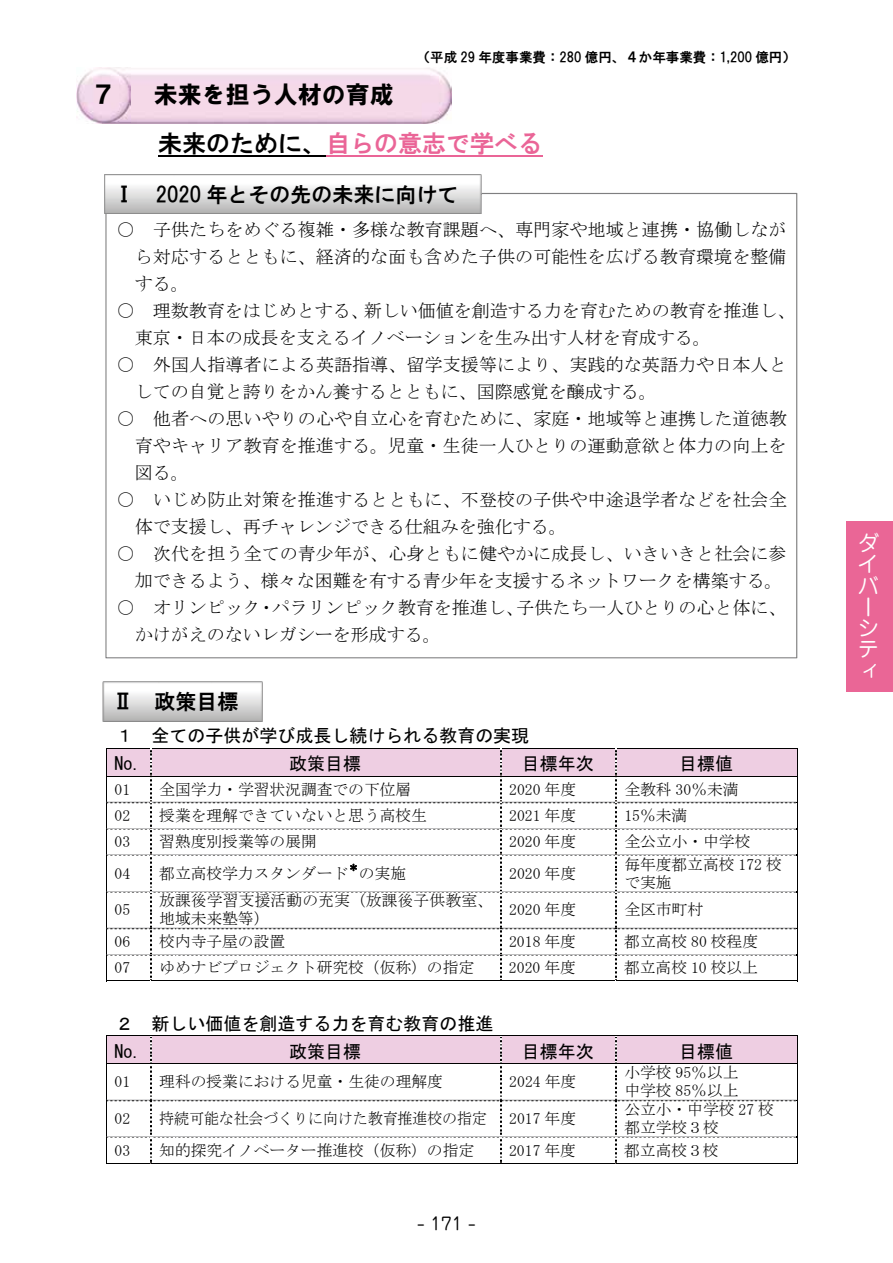
<style>
.page{position:relative;width:893px;height:1263px;background:#fff}
.page>*{position:absolute;margin:0;border:0;box-sizing:border-box;transform-origin:0 0}
.t1{font:24px "HG Gothic E";color:#ea6597}
.t2{font:24px "HG Soei Kakugothic UB";color:#000}
.t3{font:21.3px/21.3px "Jun 201 Pro";color:#fff}
.t4{font:21px "HGS Gothic E";color:#000}
.t5{font:18px/27px "MS Mincho";color:#000}
.t6{font:18px/27.8px "MS Gothic";color:#000}
.t7{font:16.95px "Jun 201 Pro";color:#000}
.t8{font:15.75px/18px "MS Mincho";color:#000}
.t9{font:15.75px "MS Mincho";color:#000;scale:.95 1}
.t10{font:13.5px "HGS Gothic E";color:#000}
.t11{font:10.5px "MS Mincho";color:#000}
.s1{color:#000}
</style>
<div class="page">
<div style="left:846px;top:522px;width:47px;height:170px;background:#ea6696"></div>
<div style="left:107px;top:748px;width:44px;height:28px;background:#eecee2"></div>
<div style="left:152px;top:748px;width:349px;height:28px;background:#eecee2"></div>
<div style="left:501px;top:748px;width:115px;height:28px;background:#eecee2"></div>
<div style="left:617px;top:748px;width:180px;height:28px;background:#eecee2"></div>
<hr style="left:106px;top:748px;width:692px;height:1px;background:#000">
<hr style="left:106px;top:776px;width:692px;height:1px;background:#000">
<img style="left:107px;top:802px;width:690px;height:1px">
<img style="left:107px;top:828px;width:690px;height:1px">
<svg style="left:151px;top:748px;width:1px;height:106px"></svg>
<svg style="left:501px;top:748px;width:1px;height:106px"></svg>
<svg style="left:616px;top:748px;width:1px;height:106px"></svg>
<svg style="left:350px;top:864px;width:7px;height:7px"></svg>
<svg style="left:106px;top:749px;width:1px;height:106px"></svg>
<img style="left:107px;top:854px;width:690px;height:1px">
<svg style="left:797px;top:749px;width:1px;height:106px"></svg>
<hr style="left:106px;top:855px;width:1px;height:36px;background:#000">
<img style="left:151px;top:857px;width:1px;height:71px">
<img style="left:501px;top:857px;width:1px;height:71px">
<img style="left:616px;top:857px;width:1px;height:71px">
<hr style="left:797px;top:855px;width:1px;height:36px;background:#000">
<img style="left:107px;top:891px;width:690px;height:1px">
<hr style="left:106px;top:892px;width:1px;height:36px;background:#000">
<hr style="left:797px;top:892px;width:1px;height:36px;background:#000">
<img style="left:107px;top:928px;width:690px;height:1px">
<img style="left:107px;top:954px;width:690px;height:1px">
<svg style="left:106px;top:928px;width:1px;height:52px"></svg>
<hr style="left:106px;top:980px;width:45px;height:1px;background:#000">
<svg style="left:151px;top:929px;width:1px;height:51px"></svg>
<hr style="left:151px;top:980px;width:350px;height:1px;background:#000">
<svg style="left:501px;top:929px;width:1px;height:51px"></svg>
<hr style="left:501px;top:980px;width:115px;height:1px;background:#000">
<svg style="left:616px;top:929px;width:1px;height:51px"></svg>
<hr style="left:616px;top:980px;width:181px;height:1px;background:#000">
<svg style="left:797px;top:928px;width:1px;height:53px"></svg>
<div style="left:107px;top:1036px;width:44px;height:27px;background:#eecee2"></div>
<div style="left:152px;top:1036px;width:349px;height:27px;background:#eecee2"></div>
<div style="left:501px;top:1036px;width:115px;height:27px;background:#eecee2"></div>
<div style="left:617px;top:1036px;width:180px;height:27px;background:#eecee2"></div>
<hr style="left:106px;top:1035px;width:692px;height:1px;background:#000">
<svg style="left:106px;top:1036px;width:1px;height:27px"></svg>
<svg style="left:151px;top:1037px;width:1px;height:26px"></svg>
<svg style="left:501px;top:1036px;width:1px;height:27px"></svg>
<svg style="left:616px;top:1037px;width:1px;height:26px"></svg>
<svg style="left:797px;top:1036px;width:1px;height:27px"></svg>
<hr style="left:106px;top:1063px;width:692px;height:1px;background:#000">
<hr style="left:106px;top:1064px;width:1px;height:36px;background:#000">
<img style="left:151px;top:1066px;width:1px;height:69px">
<img style="left:501px;top:1066px;width:1px;height:69px">
<img style="left:616px;top:1066px;width:1px;height:69px">
<hr style="left:797px;top:1064px;width:1px;height:36px;background:#000">
<img style="left:107px;top:1100px;width:690px;height:1px">
<hr style="left:106px;top:1101px;width:1px;height:36px;background:#000">
<hr style="left:797px;top:1101px;width:1px;height:36px;background:#000">
<img style="left:107px;top:1136px;width:690px;height:2px">
<svg style="left:106px;top:1137px;width:1px;height:26px"></svg>
<hr style="left:106px;top:1163px;width:45px;height:1px;background:#000">
<svg style="left:151px;top:1137px;width:1px;height:26px"></svg>
<hr style="left:151px;top:1163px;width:350px;height:1px;background:#000">
<svg style="left:501px;top:1137px;width:1px;height:26px"></svg>
<hr style="left:501px;top:1163px;width:115px;height:1px;background:#000">
<svg style="left:616px;top:1137px;width:1px;height:26px"></svg>
<hr style="left:616px;top:1163px;width:181px;height:1px;background:#000">
<svg style="left:797px;top:1137px;width:1px;height:27px"></svg>
<img style="left:95px;top:67px;width:357px;height:56px">
<img style="left:76px;top:68px;width:55px;height:54px">
<svg style="left:105px;top:193px;width:692px;height:465px"></svg>
<img style="left:104px;top:174px;width:378px;height:40px">
<img style="left:102px;top:681px;width:161px;height:40px">
<hr style="left:158px;top:155px;width:168px;height:1px;background:#000">
<hr style="left:326px;top:155px;width:216px;height:1px;background:#ea6597">
<h1 class="t2" style="left:91px;top:82px;width:26px">７</h1>
<h1 class="t2" style="left:154px;top:82px;width:242px">未来を担う人材の育成</h1>
<p class="t10" style="left:417px;top:50px;width:381px">（平成 29 年度事業費：280 億円、４か年事業費：1,200 億円）</p>
<h1 class="t1" style="left:158px;top:131px;width:386px"><span class="s1">未来のために、</span>自らの意志で学べる</h1>
<p class="t4" style="left:114px;top:183px;width:346px">Ⅰ 2020 年とその先の未来に向けて</p>
<p class="t5" style="left:135px;top:216px;width:653px;text-align:justify;text-indent:-18px">○ 子供たちをめぐる複雑・多様な教育課題へ、専門家や地域と連携・協働しながら対応するとともに、経済的な面も含めた子供の可能性を広げる教育環境を整備する。</p>
<p class="t5" style="left:135px;top:297px;width:662px;text-indent:-18px">○ 理数教育をはじめとする、新しい価値を創造する力を育むための教育を推進し、東京・日本の成長を支えるイノベーションを生み出す人材を育成する。</p>
<p class="t5" style="left:135px;top:351px;width:653px;text-indent:-18px">○ 外国人指導者による英語指導、留学支援等により、実践的な英語力や日本人としての自覚と誇りをかん養するとともに、国際感覚を醸成する。</p>
<p class="t5" style="left:135px;top:405px;width:653px;text-align:justify;text-indent:-18px">○ 他者への思いやりの心や自立心を育むために、家庭・地域等と連携した道徳教育やキャリア教育を推進する。児童・生徒一人ひとりの運動意欲と体力の向上を図る。</p>
<p class="t5" style="left:135px;top:486px;width:653px;text-indent:-18px">○ いじめ防止対策を推進するとともに、不登校の子供や中途退学者などを社会全体で支援し、再チャレンジできる仕組みを強化する。</p>
<p class="t5" style="left:117px;top:540px;width:671px;text-align:right">○ 次代を担う全ての青少年が、心身ともに健やかに成長し、いきいきと社会に参加できるよう、様々な困難を有する青少年を支援するネットワークを構築する。</p>
<p class="t5" style="left:135px;top:594px;width:653px;text-indent:-18px">○ オリンピック・パラリンピック教育を推進し、子供たち一人ひとりの心と体に、かけがえのないレガシーを形成する。</p>
<p class="t4" style="left:113px;top:691px;width:127px">Ⅱ 政策目標</p>
<p class="t6" style="left:115px;top:722px;width:416px">１ 全ての子供が学び成長し続けられる教育の実現<br>No.</p>
<p class="t6" style="left:289px;top:750px;width:73px">政策目標</p>
<p class="t6" style="left:522px;top:750px;width:73px">目標年次</p>
<p class="t6" style="left:679px;top:750px;width:55px">目標値</p>
<p class="t8" style="left:115px;top:780px;width:17px">01</p>
<p class="t8" style="left:159px;top:780px;width:254px">全国学力・学習状況調査での下位層</p>
<p class="t8" style="left:509px;top:780px;width:68px">2020 年度</p>
<p class="t8" style="left:624px;top:780px;width:116px">全教科 30％未満</p>
<p class="t8" style="left:115px;top:806px;width:17px">02</p>
<p class="t8" style="left:159px;top:806px;width:269px">授業を理解できていないと思う高校生</p>
<p class="t8" style="left:509px;top:806px;width:68px">2021 年度</p>
<p class="t8" style="left:624px;top:806px;width:65px">15％未満</p>
<p class="t8" style="left:115px;top:832px;width:17px">03</p>
<p class="t8" style="left:159px;top:832px;width:159px">習熟度別授業等の展開</p>
<p class="t8" style="left:509px;top:832px;width:68px">2020 年度</p>
<p class="t8" style="left:624px;top:832px;width:128px">全公立小・中学校</p>
<p class="t8" style="left:115px;top:864px;width:17px">04</p>
<p class="t8" style="left:159px;top:864px;width:190px">都立高校学力スタンダード</p>
<p class="t11" style="left:348px;top:862px;width:12px">＊</p>
<p class="t8" style="left:359px;top:864px;width:49px">の実施</p>
<p class="t8" style="left:509px;top:864px;width:68px">2020 年度</p>
<p class="t8" style="left:624px;top:855px;width:159px">毎年度都立高校 172 校で実施</p>
<p class="t8" style="left:115px;top:901px;width:17px">05</p>
<p class="t8" style="left:159px;top:892px;width:335px">放課後学習支援活動の充実（放課後子供教室、地域未来塾等）</p>
<p class="t8" style="left:509px;top:901px;width:68px">2020 年度</p>
<p class="t8" style="left:624px;top:901px;width:80px">全区市町村</p>
<p class="t8" style="left:115px;top:932px;width:17px">06</p>
<p class="t8" style="left:159px;top:932px;width:127px">校内寺子屋の設置</p>
<p class="t8" style="left:509px;top:932px;width:68px">2018 年度</p>
<p class="t8" style="left:624px;top:932px;width:135px">都立高校 80 校程度</p>
<p class="t8" style="left:115px;top:958px;width:17px">07</p>
<p class="t8" style="left:159px;top:958px;width:316px">ゆめナビプロジェクト研究校（仮称）の指定</p>
<p class="t8" style="left:509px;top:958px;width:68px">2020 年度</p>
<p class="t8" style="left:624px;top:958px;width:135px">都立高校 10 校以上</p>
<p class="t6" style="left:115px;top:1009px;width:380px">２ 新しい価値を創造する力を育む教育の推進<br>No.</p>
<p class="t6" style="left:289px;top:1037px;width:73px">政策目標</p>
<p class="t6" style="left:522px;top:1037px;width:73px">目標年次</p>
<p class="t6" style="left:679px;top:1037px;width:55px">目標値</p>
<p class="t8" style="left:115px;top:1073px;width:17px">01</p>
<p class="t8" style="left:159px;top:1073px;width:285px">理科の授業における児童・生徒の理解度</p>
<p class="t8" style="left:509px;top:1073px;width:68px">2024 年度</p>
<p class="t8" style="left:624px;top:1064px;width:116px">小学校 95％以上中学校 85％以上</p>
<p class="t8" style="left:115px;top:1109px;width:17px">02</p>
<p class="t9" style="left:159px;top:1110px;width:346px">持続可能な社会づくりに向けた教育推進校の指定</p>
<p class="t8" style="left:509px;top:1109px;width:68px">2017 年度</p>
<p class="t8" style="left:624px;top:1100px;width:151px">公立小・中学校 27 校都立学校３校</p>
<p class="t8" style="left:115px;top:1141px;width:17px">03</p>
<p class="t8" style="left:159px;top:1141px;width:316px">知的探究イノベーター推進校（仮称）の指定</p>
<p class="t8" style="left:509px;top:1141px;width:68px">2017 年度</p>
<p class="t8" style="left:624px;top:1141px;width:96px">都立高校３校</p>
<p class="t7" style="left:417px;top:1210px;width:60px">- 171 -</p>
<p class="t3" style="left:858px;top:530px;width:22px">ダイバーシティ</p>
</div>
